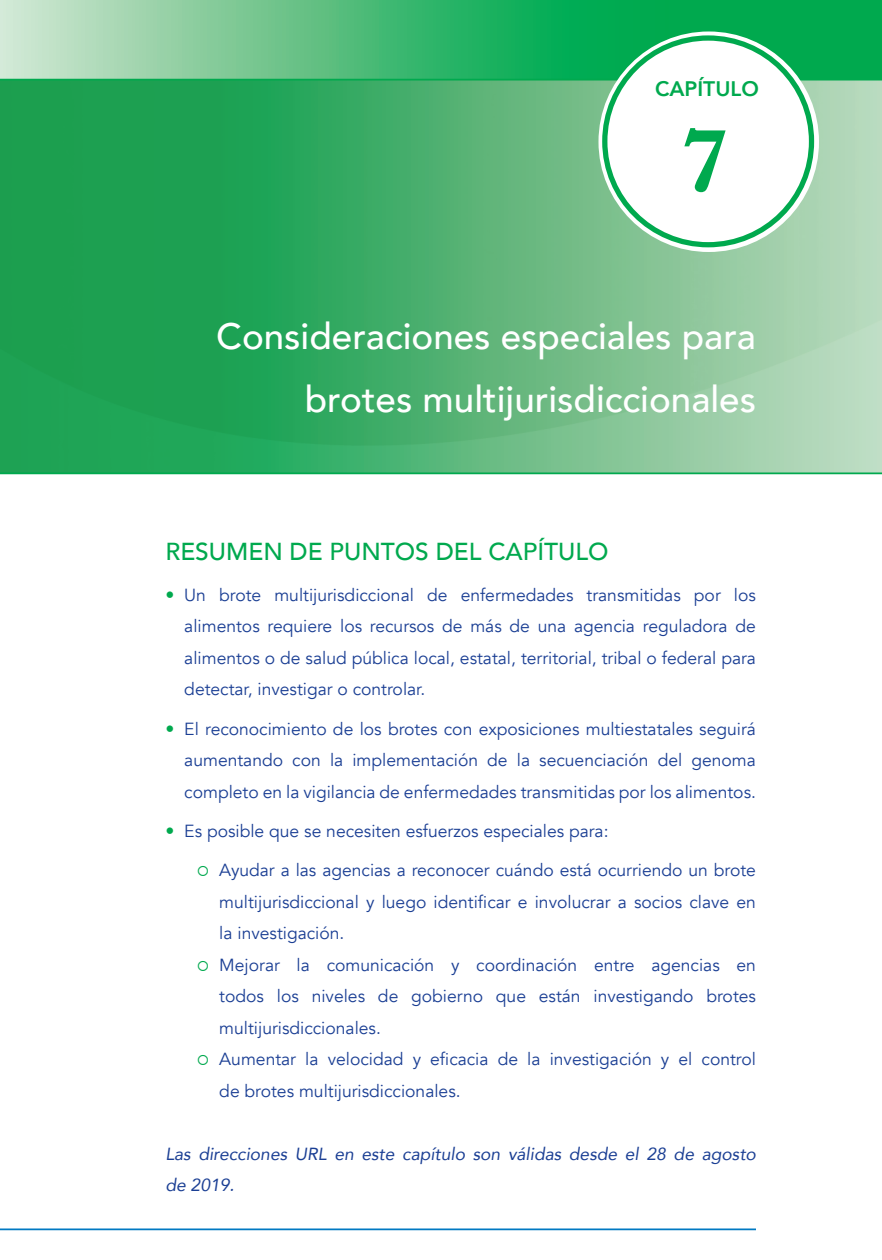
<style>
.page{position:relative;width:882px;height:1260px;background:#fff}
.page>*{position:absolute;margin:0;border:0;box-sizing:border-box;transform-origin:0 0}
.t1{font:700 91px "Baskerville";color:#00a94e}
.t2{font:500 36.75px/63px "Avenir";color:#fff;text-align:right}
.t3{font:500 24.5px "Avenir";color:#00a94e}
.t4{font:800 21px "Avenir";color:#00a94e}
.t5{font:17.5px/31.5px "Avenir";color:#1b3f94;text-align:justify}
.t6{font:italic 17.5px/31.5px "Avenir";color:#1b3f94}
.s1{font-size:17.85px;color:#00a94e}
.s2{color:#00a94e}
</style>
<div class="page">
<svg style="left:0;top:80px;width:882px;height:392px;background:#53b376"></svg>
<hr style="left:0;top:1228px;width:756px;height:2px;background:#0079c2">
<svg style="left:0;top:0;width:882px;height:79px;background:#4bbd7b"></svg>
<hr style="left:0;top:79px;width:882px;height:1px;background:#00a94e">
<hr style="left:0;top:472px;width:882px;height:2px;background:#00a94e">
<svg style="left:601px;top:34px;width:215px;height:215px"></svg>
<div style="left:605px;top:38px;width:207px;height:207px;background:#fff;border-radius:50%"></div>
<div style="left:602px;top:35px;width:212px;height:212px;border:5px solid #00a94e;border-radius:50%"></div>
<p class="t4" style="left:655px;top:72px;width:105px">CAPÍTULO</p>
<p class="t1" style="left:680px;top:98px;width:51px">7</p>
<p class="t2" style="left:216px;top:303px;width:541px">Consideraciones especiales para brotes multijurisdiccionales</p>
<p class="t3" style="left:165px;top:530px;width:445px">RESUMEN DE PUNTOS DEL CAPÍTULO</p>
<p class="t5" style="left:184px;top:579px;width:573px;text-indent:-19px"><span class="s1">•</span> Un brote multijurisdiccional de enfermedades transmitidas por los alimentos requiere los recursos de más de una agencia reguladora de alimentos o de salud pública local, estatal, territorial, tribal o federal para detectar, investigar o controlar.</p>
<p class="t5" style="left:184px;top:713px;width:573px;text-indent:-19px"><span class="s1">•</span> El reconocimiento de los brotes con exposiciones multiestatales seguirá aumentando con la implementación de la secuenciación del genoma completo en la vigilancia de enfermedades transmitidas por los alimentos.</p>
<p class="t5" style="left:165px;top:816px;width:445px"><span class="s1">•</span> Es posible que se necesiten esfuerzos especiales para:</p>
<p class="t5" style="left:219px;top:855px;width:538px;text-indent:-22px"><span class="s2">○</span> Ayudar a las agencias a reconocer cuándo está ocurriendo un brote multijurisdiccional y luego identificar e involucrar a socios clave en la investigación.</p>
<p class="t5" style="left:219px;top:949px;width:538px;text-indent:-22px"><span class="s2">○</span> Mejorar la comunicación y coordinación entre agencias en todos los niveles de gobierno que están investigando brotes multijurisdiccionales.</p>
<p class="t5" style="left:219px;top:1044px;width:538px;text-indent:-22px"><span class="s2">○</span> Aumentar la velocidad y eficacia de la investigación y el control de brotes multijurisdiccionales.</p>
<p class="t6" style="left:165px;top:1138px;width:592px">Las direcciones URL en este capítulo son válidas desde el 28 de agosto de 2019.</p>
</div>
